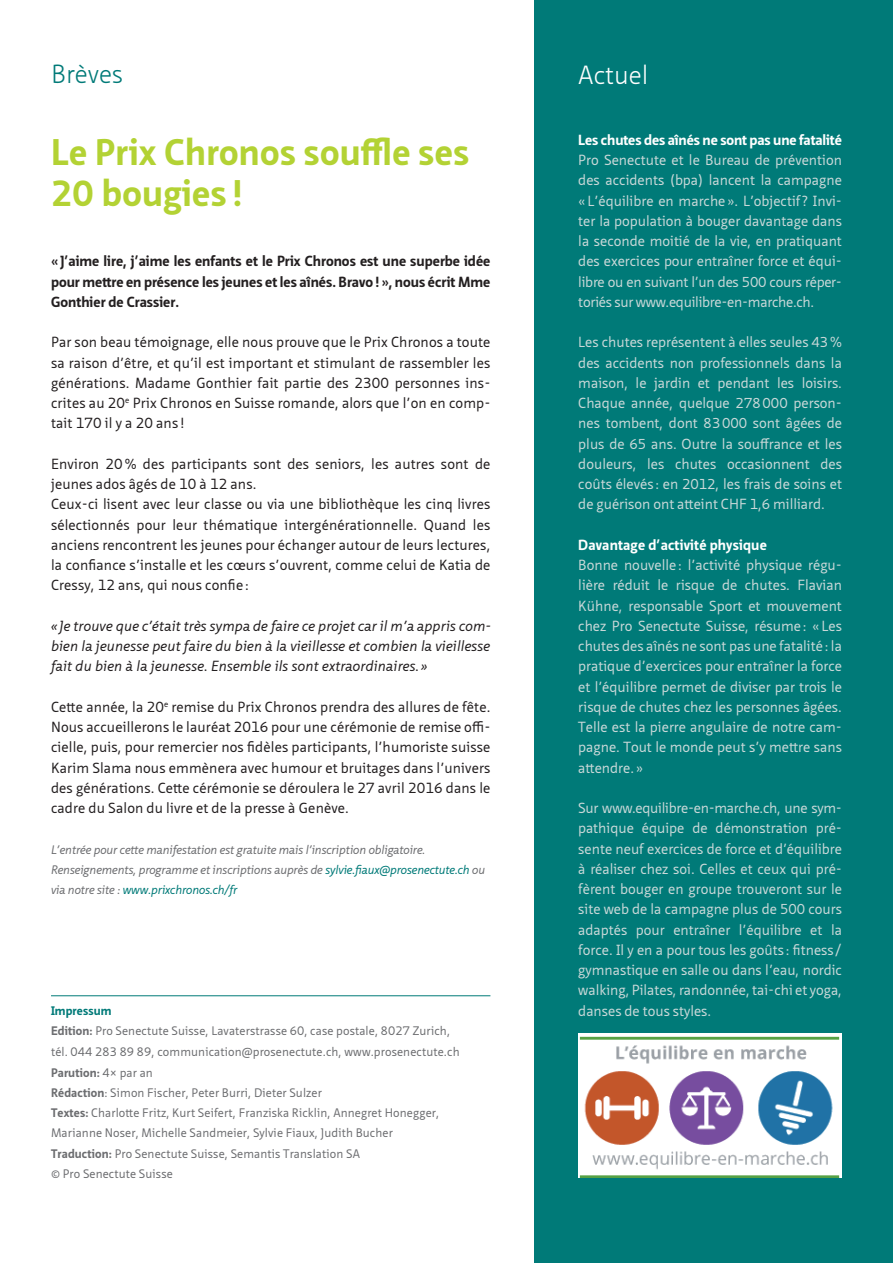
<style>
.page{position:relative;width:893px;height:1263px;background:#fff}
.page>*{position:absolute;margin:0;border:0;box-sizing:border-box;transform-origin:0 0}
.t1{font:700 36px/40.5px "Neue Sans Pro";letter-spacing:.01em;color:#b3d234}
.t2{font:300 25.5px "Neue Sans Pro";color:#007a78}
.t3{font:300 25.5px "Neue Sans Pro";color:#fff}
.t4{font:14.25px/20.2px "Neue Sans Pro";color:#c9d8d8;text-align:justify}
.t5{font:14.25px/20.2px "Neue Sans Pro";letter-spacing:.01em;color:#231f20;text-align:justify}
.t6{font:italic 14.25px/20.2px "Neue Sans Pro";letter-spacing:.01em;color:#231f20;text-align:justify}
.t7{font:700 14.25px/20.2px "Neue Sans Pro";color:#231f20;text-align:justify}
.t8{font:700 14.25px "Neue Sans Pro";letter-spacing:-.01em;color:#fff}
.t9{font:700 14.25px "Neue Sans Pro";letter-spacing:.01em;color:#fff}
.t10{font:12px/20.2px "Neue Sans Pro";letter-spacing:.01em;color:#6c6d70}
.t11{font:italic 12px/20.2px "Neue Sans Pro";letter-spacing:-.01em;color:#6c6d70}
.s1{font-size:35.25px}
.s2{color:#007a78}
.s3{font-weight:700;color:#007a78}
.s4{font-weight:700}
.s5{font-size:13.95px}
</style>
<div class="page">
<div style="left:534px;top:0;width:359px;height:1263px;background:#007a78"></div>
<hr style="left:51px;top:995px;width:439px;height:1px;background:#007a78">
<img style="left:578px;top:1033px;width:264px;height:145px">
<h2 class="t2" style="left:51px;top:58px;width:74px">Brèves</h2>
<h1 class="t1" style="left:51px;top:132px;width:420px">Le Prix Chronos souffle ses<br><span class="s1">20</span> bougies !</h1>
<p class="t7" style="left:51px;top:251px;width:441px">«J’aime lire, j’aime les enfants et le Prix Chronos est une superbe idée pour mettre en présence les jeunes et les aînés. Bravo!», nous écrit Mme Gonthier de Crassier.</p>
<p class="t5" style="left:51px;top:332px;width:441px">Par son beau témoignage, elle nous prouve que le Prix Chronos a toute sa raison d’être, et qu’il est important et stimulant de rassembler les générations. Madame Gonthier fait partie des 2300 personnes ins&shy;crites au 20<sup>e</sup> Prix Chronos en Suisse romande, alors que l’on en comp&shy;tait 170 il y a 20 ans !</p>
<p class="t5" style="left:51px;top:453px;width:441px;text-align:left">Environ 20% des participants sont des seniors, les autres sont de jeunes ados âgés de 10 à 12 ans.<br>Ceux-ci lisent avec leur classe ou via une bibliothèque les cinq livres sélectionnés pour leur thématique intergénérationnelle. Quand les anciens rencontrent les jeunes pour échanger autour de leurs lectures, la confiance s’installe et les cœurs s’ouvrent, comme celui de Katia de Cressy, 12 ans, qui nous confie :</p>
<p class="t6" style="left:51px;top:615px;width:441px">« Je trouve que c’était très sympa de faire ce projet car il m’a appris com&shy;bien la jeunesse peut faire du bien à la vieillesse et combien la vieillesse fait du bien à la jeunesse. Ensemble ils sont extraordinaires. »</p>
<p class="t5" style="left:51px;top:696px;width:441px">Cette année, la 20<sup>e</sup> remise du Prix Chronos prendra des allures de fête.<br>Nous accueillerons le lauréat 2016 pour une cérémonie de remise offi&shy;cielle, puis, pour remercier nos fidèles participants, l’humoriste suisse Karim Slama nous emmènera avec humour et bruitages dans l’univers des générations. Cette cérémonie se déroulera le 27 avril 2016 dans le cadre du Salon du livre et de la presse à Genève.</p>
<p class="t11" style="left:51px;top:839px;width:436px">L’entrée pour cette manifestation est gratuite mais l’inscription obligatoire.<br>Renseignements, programme et inscriptions auprès de <span class="s2">sylvie.fiaux@prosenectute.ch</span> ou via notre site : <span class="s2">www.prixchronos.ch/fr</span></p>
<p class="t10" style="left:51px;top:1000px;width:401px"><span class="s3">Impressum<br></span><span class="s4">Edition:</span> Pro Senectute Suisse, Lavaterstrasse 60, case postale, 8027 Zurich,</p>
<p class="t10" style="left:51px;top:1042px;width:410px">tél. 044 283 89 89, communication@prosenectute.ch, www.prosenectute.ch <span class="s4">Parution:</span> 4× par an<br><span class="s4">Rédaction</span>: Simon Fischer, Peter Burri, Dieter Sulzer<br><span class="s4">Textes:</span> Charlotte Fritz, Kurt Seifert, Franziska Ricklin, Annegret Honegger, Marianne Noser, Michelle Sandmeier, Sylvie Fiaux, Judith Bucher<br><span class="s4">Traduction:</span> Pro Senectute Suisse, Semantis Translation SA<br>© Pro Senectute Suisse</p>
<h2 class="t3" style="left:578px;top:58px;width:72px">Actuel</h2>
<p class="t8" style="left:578px;top:130px;width:265px">Les chutes des aînés ne sont pas une fatalité</p>
<p class="t4" style="left:578px;top:150px;width:265px">Pro Senectute et le Bureau de prévention des accidents (bpa) lancent la campagne «L’équilibre en marche». L’objectif ? Invi&shy;ter la population à bouger davantage dans la seconde moitié de la vie, en pratiquant des exercices pour entraîner force et équi&shy;libre ou en suivant l’un des <span class="s5">500</span> cours réper&shy;toriés sur www.equilibre-en-marche.ch.</p>
<p class="t4" style="left:578px;top:332px;width:265px;text-align:left">Les chutes représentent à elles seules <span class="s5">43</span>% des accidents non professionnels dans la maison, le jardin et pendant les loisirs.<br>Chaque année, quelque <span class="s5">278000</span> person&shy;nes tombent, dont <span class="s5">83000</span> sont âgées de plus de <span class="s5">65</span> ans. Outre la souffrance et les douleurs, les chutes occasionnent des coûts élevés : en <span class="s5">2012</span>, les frais de soins et de guérison ont atteint CHF <span class="s5">1</span>,<span class="s5">6</span> milliard.</p>
<p class="t9" style="left:578px;top:535px;width:190px">Davantage d’activité physique</p>
<p class="t4" style="left:578px;top:555px;width:265px">Bonne nouvelle: l’activité physique régu&shy;lière réduit le risque de chutes. Flavian Kühne, responsable Sport et mouvement chez Pro Senectute Suisse, résume: «Les chutes des aînés ne sont pas une fatalité: la pratique d’exercices pour entraîner la force et l’équilibre permet de diviser par trois le risque de chutes chez les personnes âgées.<br>Telle est la pierre angulaire de notre cam&shy;pagne. Tout le monde peut s’y mettre sans attendre.»</p>
<p class="t4" style="left:578px;top:798px;width:265px;text-align:left">Sur www.equilibre-en-marche.ch, une sym&shy;pathique équipe de démonstration pré&shy;sente neuf exercices de force et d’équilibre à réaliser chez soi. Celles et ceux qui pré&shy;fèrent bouger en groupe trouveront sur le site web de la campagne plus de <span class="s5">500</span> cours adaptés pour entraîner l’équilibre et la force. Il y en a pour tous les goûts : fitness/ gymnastique en salle ou dans l’eau, nordic walking, Pilates, randonnée, tai-chi et yoga, danses de tous styles.</p>
</div>
